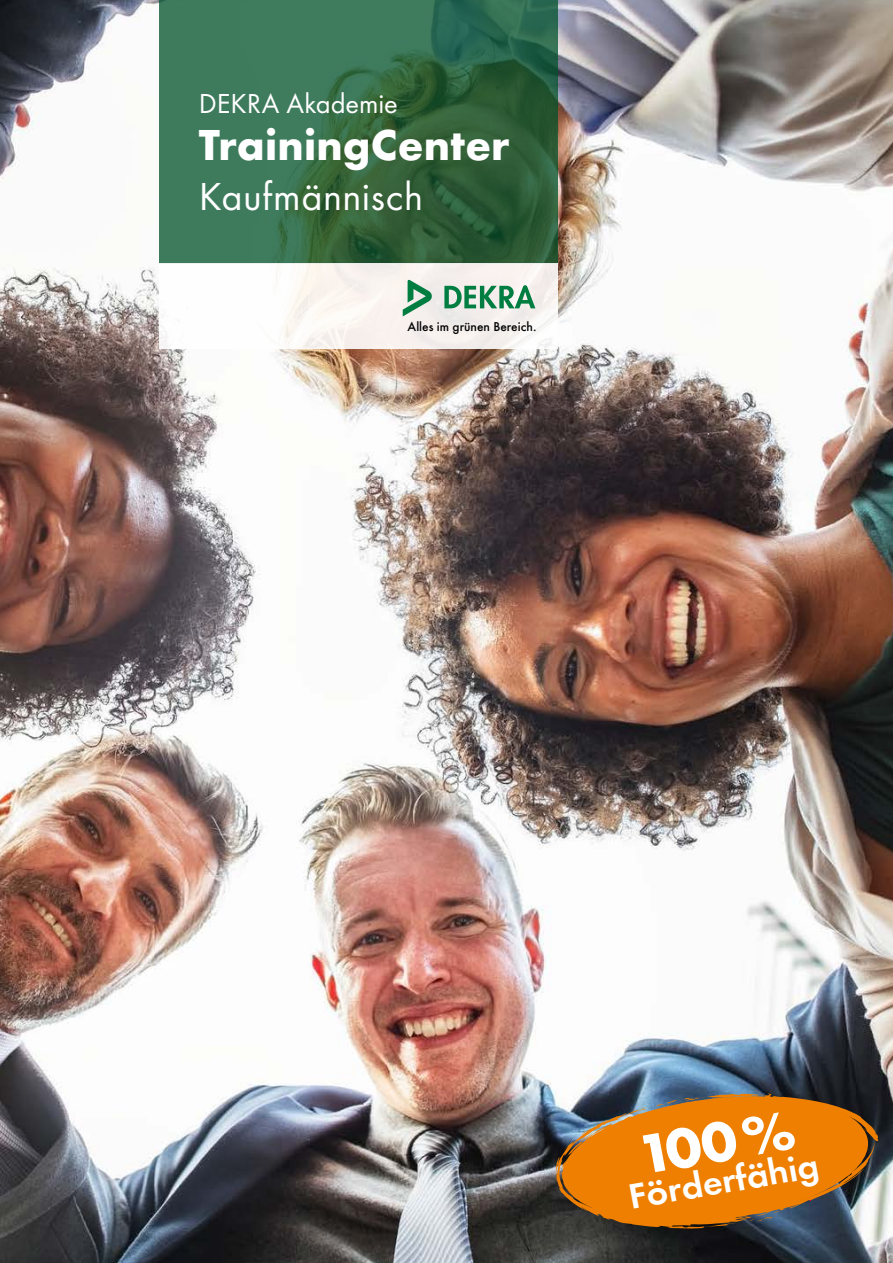
<style>
.page{position:relative;width:893px;height:1263px;background:#fff}
.page>*{position:absolute;margin:0;border:0;box-sizing:border-box;transform-origin:0 0}
.t1{font:700 57.15px "Futura TOT";color:#fff;scale:1.04 1}
.t2{font:700 45px "Futura TOT";letter-spacing:.005em;color:#fff}
.t3{font:40.5px "Futura TOT Boo";letter-spacing:.01em;color:#fff}
.t4{font:36.6px "Futura TOT Dem";color:#fff;scale:1.04 1}
.t5{font:28.5px "Futura TOT Boo";color:#fff}
.t6{font:500 13.35px "Futura TOT";color:#000}
</style>
<div class="page">
<img style="left:0;top:0;width:893px;height:1263px">
<hr style="left:792px;top:1200px;width:1px;height:38px;background:#6b6c6e">
<svg style="left:159px;top:0;width:399px;height:264px"></svg>
<div style="left:159px;top:264px;width:399px;height:85px;background:#fbf6f2"></div>
<svg style="left:444px;top:285px;width:91px;height:23px"></svg>
<svg style="left:403px;top:280px;width:29px;height:36px"></svg>
<svg style="left:555px;top:1090px;width:323px;height:139px"></svg>
<h3 class="t5" style="left:199px;top:86px;width:201px">DEKRA Akademie</h3>
<h2 class="t2" style="left:199px;top:117px;width:312px">TrainingCenter</h2>
<h3 class="t3" style="left:199px;top:172px;width:226px">Kaufmännisch</h3>
<p class="t6" style="left:408px;top:318px;width:130px">Alles im grünen Bereich.</p>
<h1 class="t1" style="left:632px;top:1121px;width:154px;rotate:-10deg">100%</h1>
<h3 class="t4" style="left:625px;top:1175px;width:186px;rotate:-10deg">Förderfähig</h3>
</div>
